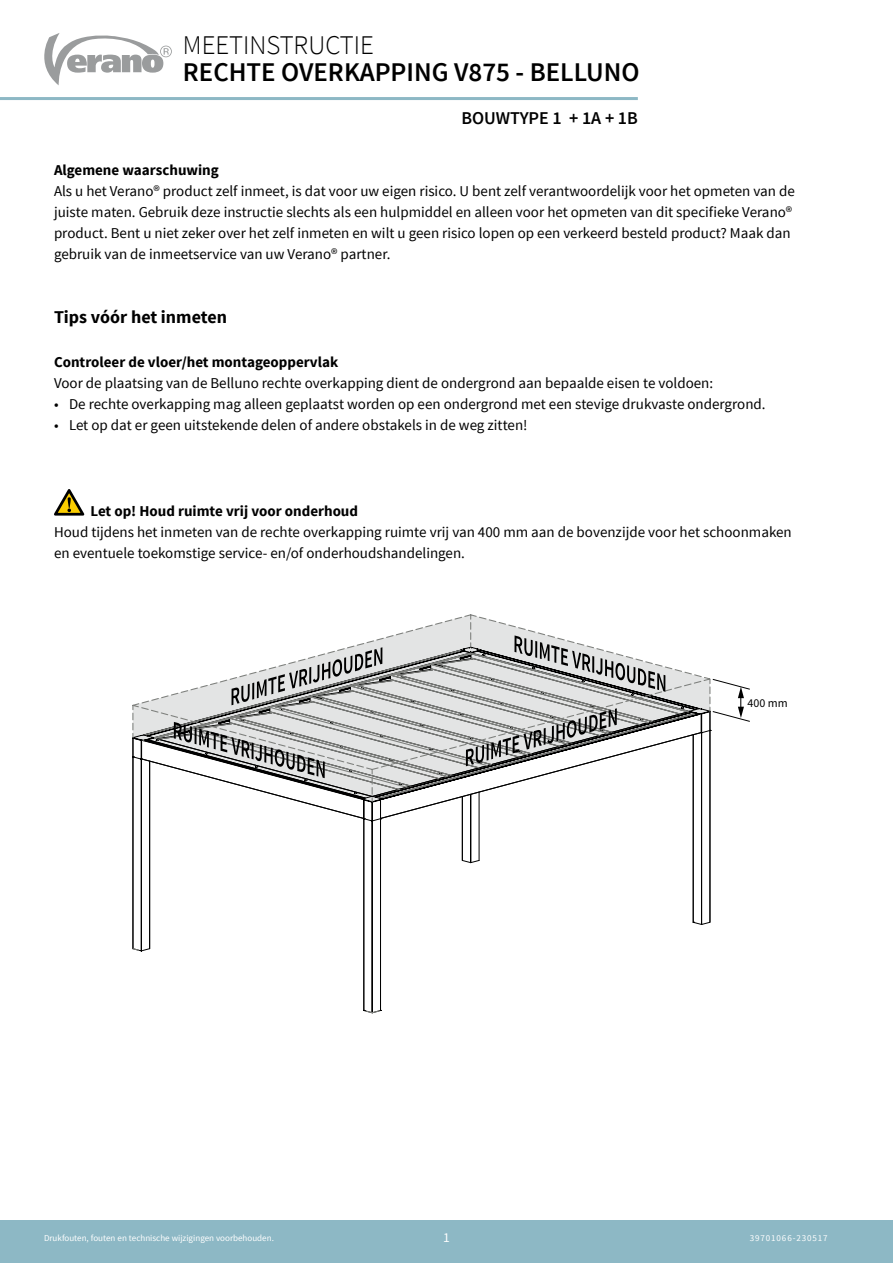
<style>
.page{position:relative;width:893px;height:1263px;background:#fff}
.page>*{position:absolute;margin:0;border:0;box-sizing:border-box;transform-origin:0 0}
.t1{font:600 27px "Source Sans Pro";color:#000}
.t2{font:300 27px "Source Sans Pro";color:#000}
.t3{font:700 18px "Source Sans Pro";color:#000}
.t4{font:600 18px "Source Sans Pro";color:#000}
.t5{font:15px/21px "Source Sans Pro";color:#000}
.t6{font:700 15px "Source Sans Pro";color:#000}
.t7{font:13.5px "Source Sans Pro";color:#fff}
.t8{font:12px "Source Sans Pro";color:#000}
.t9{font:9px "Source Sans Pro";color:#fff}
.t10{font:9px "Source Sans Pro";letter-spacing:.1em;color:#fff}
</style>
<div class="page">
<div style="left:0;top:1220px;width:893px;height:43px;background:#8db8c5"></div>
<svg style="left:44px;top:33px;width:128px;height:52px"></svg>
<hr style="left:0;top:97px;width:638px;height:3px;background:#8db8c5">
<svg style="left:54px;top:489px;width:30px;height:27px"></svg>
<svg style="left:714px;top:679px;width:36px;height:43px"></svg>
<svg style="left:132px;top:614px;width:582px;height:399px"></svg>
<svg style="left:174px;top:635px;width:510px;height:159px"></svg>
<h1 class="t2" style="left:183px;top:29px;width:193px">MEETINSTRUCTIE</h1>
<h1 class="t1" style="left:183px;top:55px;width:458px">RECHTE OVERKAPPING V875 - BELLUNO</h1>
<p class="t4" style="left:461px;top:107px;width:178px">BOUWTYPE 1 + 1A + 1B</p>
<p class="t6" style="left:54px;top:160px;width:166px">Algemene waarschuwing</p>
<p class="t5" style="left:54px;top:181px;width:742px">Als u het Verano® product zelf inmeet, is dat voor uw eigen risico. U bent zelf verantwoordelijk voor het opmeten van de juiste maten. Gebruik deze instructie slechts als een hulpmiddel en alleen voor het opmeten van dit specifieke Verano® product. Bent u niet zeker over het zelf inmeten en wilt u geen risico lopen op een verkeerd besteld product? Maak dan gebruik van de inmeetservice van uw Verano® partner.</p>
<p class="t3" style="left:54px;top:305px;width:174px">Tips vóór het inmeten</p>
<p class="t6" style="left:54px;top:352px;width:286px">Controleer de vloer/het montageoppervlak</p>
<p class="t5" style="left:54px;top:373px;width:661px">Voor de plaatsing van de Belluno rechte overkapping dient de ondergrond aan bepaalde eisen te voldoen:</p>
<p class="t5" style="left:54px;top:394px;width:713px">• De rechte overkapping mag alleen geplaatst worden op een ondergrond met een stevige drukvaste ondergrond.</p>
<p class="t5" style="left:54px;top:415px;width:475px">• Let op dat er geen uitstekende delen of andere obstakels in de weg zitten!</p>
<p class="t6" style="left:90px;top:501px;width:269px">Let op! Houd ruimte vrij voor onderhoud</p>
<p class="t5" style="left:54px;top:521px;width:739px">Houd tijdens het inmeten van de rechte overkapping ruimte vrij van 400 mm aan de bovenzijde voor het schoonmaken en eventuele toekomstige service- en/of onderhoudshandelingen.</p>
<p class="t8" style="left:747px;top:695px;width:42px">400 mm</p>
<p class="t9" style="left:44px;top:1233px;width:231px">Drukfouten, fouten en technische wijzigingen voorbehouden.</p>
<p class="t7" style="left:443px;top:1229px;width:8px">1</p>
<p class="t10" style="left:750px;top:1233px;width:80px">39701066-230517</p>
</div>
